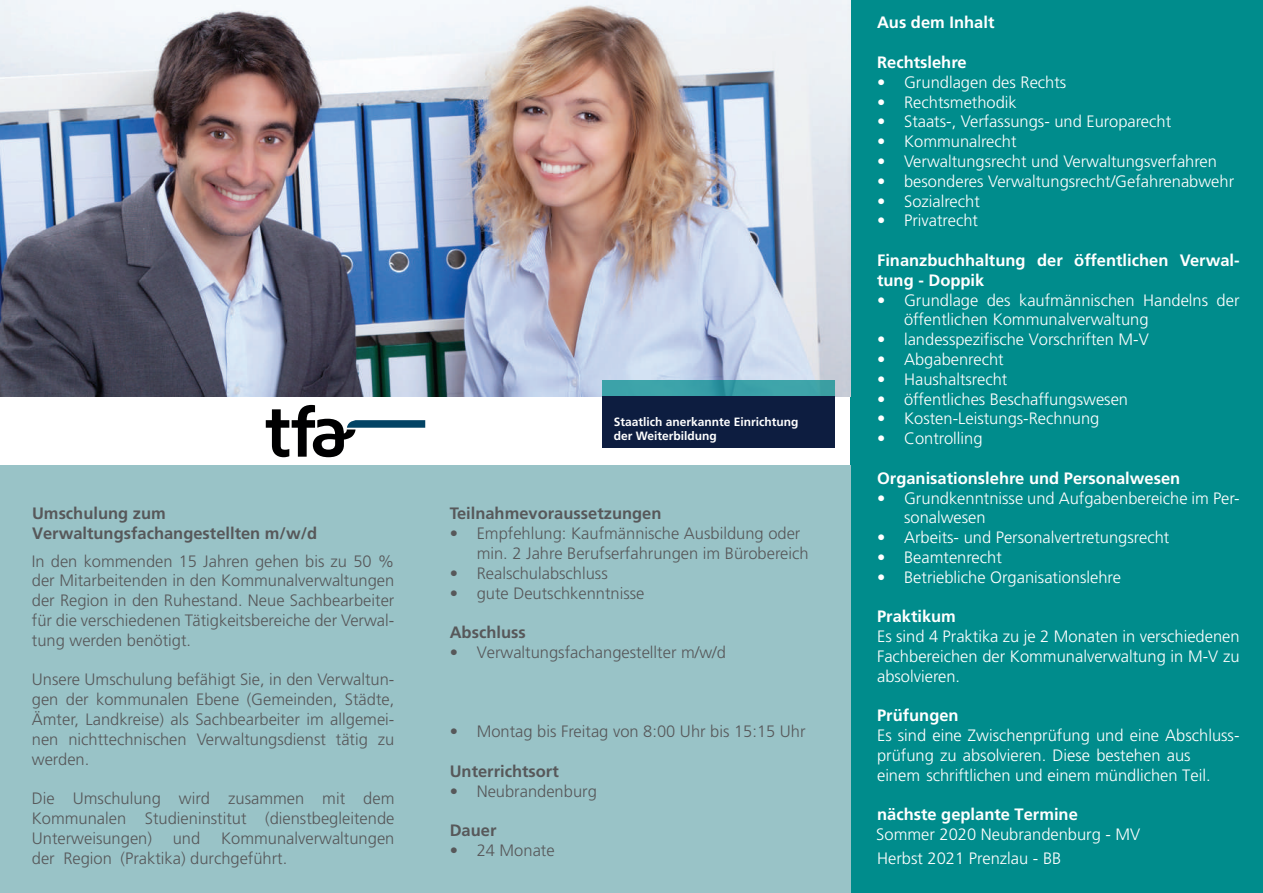
<style>
.page{position:relative;width:1263px;height:893px;background:#fff}
.page>*{position:absolute;margin:0;border:0;box-sizing:border-box;transform-origin:0 0}
.t1{font:300 16.5px/19.8px "Frutiger LT Pro";color:#fff}
.t2{font:300 16.5px/19.8px "Frutiger LT Pro";color:#57585a;text-align:justify}
.t3{font:700 16.5px/19.8px "Frutiger LT Pro";color:#fff}
.t4{font:700 16.5px/19.8px "Frutiger LT Pro";color:#57585a}
.t5{font:700 12px/14.4px "Frutiger LT Pro";color:#fff}
</style>
<div class="page">
<div style="left:850px;top:0;width:413px;height:893px;background:#008c8c"></div>
<div style="left:0;top:466px;width:850px;height:427px;background:#99c3c7"></div>
<img style="left:0;top:0;width:850px;height:396px">
<svg style="left:602px;top:380px;width:232px;height:16px;background:#3aa0a7"></svg>
<div style="left:602px;top:396px;width:232px;height:52px;background:#0d1d40"></div>
<svg style="left:266px;top:405px;width:159px;height:52px"></svg>
<p class="t4" style="left:32px;top:504px;width:287px">Umschulung zum<br>Verwaltungsfachangestellten m/w/d</p>
<p class="t2" style="left:32px;top:551px;width:364px">In den kommenden 15 Jahren gehen bis zu 50 % der Mitarbeitenden in den Kommunalverwaltungen der Region in den Ruhestand. Neue Sachbearbeiter für die verschiedenen Tätigkeitsbereiche der Verwal&shy;tung werden benötigt.</p>
<p class="t2" style="left:32px;top:670px;width:364px">Unsere Umschulung befähigt Sie, in den Verwaltun&shy;gen der kommunalen Ebene (Gemeinden, Städte, Ämter, Landkreise) als Sachbearbeiter im allgemei&shy;nen nichttechnischen Verwaltungsdienst tätig zu werden.</p>
<p class="t2" style="left:32px;top:789px;width:364px">Die Umschulung wird zusammen mit dem Kommunalen Studieninstitut (dienstbegleitende Unterweisungen)</p>
<p class="t2" style="left:32px;top:828px;width:364px;text-indent:189px">Kommunalverwaltungen der Region (Praktika) durchgeführt.</p>
<p class="t2" style="left:173px;top:828px;width:29px">und</p>
<p class="t5" style="left:614px;top:414px;width:186px">Staatlich anerkannte Einrichtung der Weiterbildung</p>
<p class="t4" style="left:450px;top:504px;width:213px">Teilnahmevoraussetzungen</p>
<p class="t2" style="left:477px;top:524px;width:333px;text-indent:-27px">• Empfehlung: Kaufmännische Ausbildung oder min. 2 Jahre Berufserfahrungen im Bürobereich</p>
<p class="t2" style="left:450px;top:563px;width:160px">• Realschulabschluss</p>
<p class="t2" style="left:450px;top:583px;width:196px">• gute Deutschkenntnisse</p>
<p class="t4" style="left:450px;top:623px;width:78px">Abschluss</p>
<p class="t2" style="left:450px;top:643px;width:278px">• Verwaltungsfachangestellter m/w/d</p>
<p class="t2" style="left:450px;top:722px;width:357px">• Montag bis Freitag von 8:00 Uhr bis 15:15 Uhr</p>
<p class="t4" style="left:450px;top:761px;width:111px">Unterrichtsort</p>
<p class="t2" style="left:450px;top:781px;width:149px">• Neubrandenburg</p>
<p class="t4" style="left:450px;top:821px;width:48px">Dauer</p>
<p class="t2" style="left:450px;top:841px;width:106px">• 24 Monate</p>
<p class="t3" style="left:877px;top:13px;width:119px">Aus dem Inhalt</p>
<p class="t3" style="left:877px;top:52px;width:91px">Rechtslehre</p>
<p class="t1" style="left:877px;top:72px;width:191px">• Grundlagen des Rechts</p>
<p class="t1" style="left:877px;top:92px;width:141px">• Rechtsmethodik</p>
<p class="t1" style="left:877px;top:112px;width:296px">• Staats-, Verfassungs- und Europarecht</p>
<p class="t1" style="left:877px;top:132px;width:141px">• Kommunalrecht</p>
<p class="t1" style="left:877px;top:151px;width:341px">• Verwaltungsrecht und Verwaltungsverfahren</p>
<p class="t1" style="left:877px;top:171px;width:359px">• besonderes Verwaltungsrecht/Gefahrenabwehr</p>
<p class="t1" style="left:877px;top:191px;width:104px">• Sozialrecht</p>
<p class="t1" style="left:877px;top:211px;width:102px">• Privatrecht</p>
<p class="t3" style="left:877px;top:250px;width:364px">Finanzbuchhaltung der öffentlichen Verwal&shy;tung - Doppik</p>
<p class="t1" style="left:904px;top:290px;width:337px;text-indent:-27px">• Grundlage des kaufmännischen Handelns der öffentlichen Kommunalverwaltung</p>
<p class="t1" style="left:877px;top:330px;width:273px">• landesspezifische Vorschriften M-V</p>
<p class="t1" style="left:877px;top:349px;width:128px">• Abgabenrecht</p>
<p class="t1" style="left:877px;top:369px;width:132px">• Haushaltsrecht</p>
<p class="t1" style="left:877px;top:389px;width:253px">• öffentliches Beschaffungswesen</p>
<p class="t1" style="left:877px;top:409px;width:224px">• Kosten-Leistungs-Rechnung</p>
<p class="t1" style="left:877px;top:429px;width:107px">• Controlling</p>
<p class="t3" style="left:877px;top:468px;width:305px">Organisationslehre und Personalwesen</p>
<p class="t1" style="left:904px;top:488px;width:337px;text-indent:-27px">• Grundkenntnisse und Aufgabenbereiche im Per&shy;sonalwesen</p>
<p class="t1" style="left:877px;top:528px;width:294px">• Arbeits- und Personalvertretungsrecht</p>
<p class="t1" style="left:877px;top:547px;width:126px">• Beamtenrecht</p>
<p class="t1" style="left:877px;top:567px;width:245px">• Betriebliche Organisationslehre</p>
<p class="t3" style="left:877px;top:607px;width:80px">Praktikum</p>
<p class="t1" style="left:877px;top:627px;width:364px;text-align:justify">Es sind 4 Praktika zu je 2 Monaten in verschiedenen Fachbereichen der Kommunalverwaltung in M-V zu absolvieren.</p>
<p class="t3" style="left:877px;top:706px;width:83px">Prüfungen</p>
<p class="t1" style="left:877px;top:726px;width:364px">Es sind eine Zwischenprüfung und eine Abschluss&shy;prüfung zu absolvieren. Diese bestehen aus<br>einem schriftlichen und einem mündlichen Teil.</p>
<p class="t3" style="left:877px;top:805px;width:202px">nächste geplante Termine</p>
<p class="t1" style="left:876px;top:823px;width:266px;line-height:23.7px">Sommer 2020 Neubrandenburg - MV<br>Herbst 2021 Prenzlau - BB</p>
</div>
